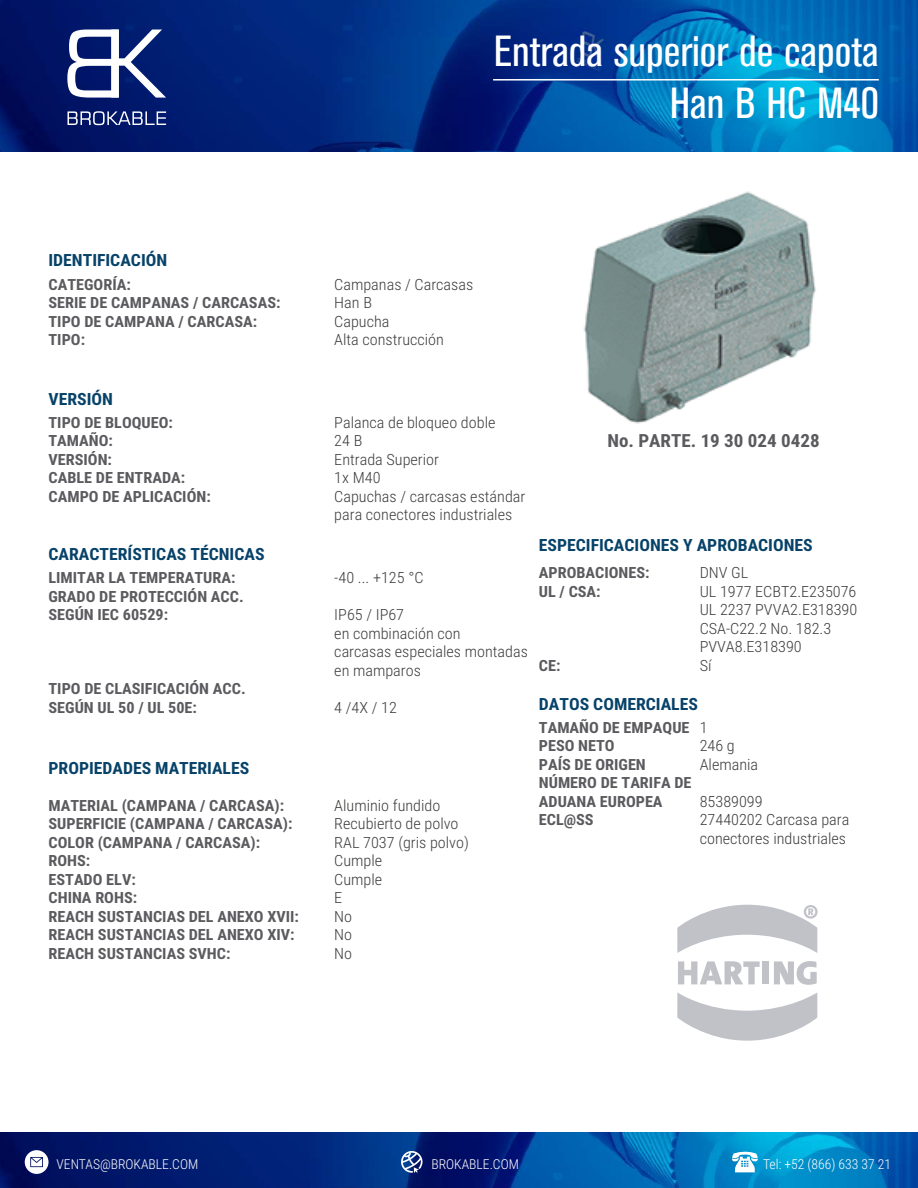
<style>
.page{position:relative;width:918px;height:1188px;background:#fff}
.page>*{position:absolute;margin:0;border:0;box-sizing:border-box;transform-origin:0 0}
.t1{font:condensed 43.35px/51.9px "Akzidenz Grotesk BE";color:#fff;text-align:right;scale:1.08 1}
.t2{font:700 18.15px "Roboto Condensed";color:#5b5b5f;scale:1.05 1}
.t3{font:700 16.8px "Roboto Condensed";color:#074269;scale:1.05 1}
.t4{font:700 15.45px/18.5px "Roboto Condensed";color:#5b5b5f;scale:1.05 1}
.t5{font:300 15.45px/18.5px "Roboto Condensed";color:#3c3c3b;scale:1.05 1}
.t6{font:300 13.65px "Roboto Condensed";color:#fff}
</style>
<div class="page">
<img style="left:0;top:0;width:918px;height:151px">
<svg style="left:67px;top:30px;width:99px;height:68px"></svg>
<svg style="left:68px;top:111px;width:98px;height:14px"></svg>
<hr style="left:493px;top:79px;width:386px;height:2px;background:#fff">
<img style="left:0;top:1133px;width:918px;height:55px">
<svg style="left:401px;top:1151px;width:22px;height:22px"></svg>
<svg style="left:732px;top:1150px;width:26px;height:22px"></svg>
<svg style="left:25px;top:1150px;width:24px;height:24px"></svg>
<img style="left:583px;top:191px;width:233px;height:233px">
<svg style="left:678px;top:961px;width:82px;height:23px"></svg>
<div style="left:763px;top:961px;width:6px;height:23px;background:#c1c2c8"></div>
<svg style="left:774px;top:961px;width:43px;height:24px"></svg>
<svg style="left:677px;top:905px;width:141px;height:48px"></svg>
<svg style="left:677px;top:992px;width:140px;height:49px"></svg>
<h1 class="t1" style="left:494px;top:26px;width:358px">Entrada superior de capota<br>Han B HC M40</h1>
<p class="t3" style="left:49px;top:248px;width:115px">IDENTIFICACIÓN</p>
<p class="t4" style="left:49px;top:274px;width:222px">CATEGORÍA:<br>SERIE DE CAMPANAS / CARCASAS:<br>TIPO DE CAMPANA / CARCASA:<br>TIPO:</p>
<p class="t5" style="left:334px;top:274px;width:134px">Campanas / Carcasas<br>Han B<br>Capucha<br>Alta construcción</p>
<p class="t3" style="left:49px;top:388px;width:63px">VERSIÓN</p>
<p class="t4" style="left:49px;top:412px;width:156px">TIPO DE BLOQUEO:<br>TAMAÑO:<br>VERSIÓN:<br>CABLE DE ENTRADA:<br>CAMPO DE APLICACIÓN:</p>
<p class="t3" style="left:49px;top:542px;width:207px">CARACTERÍSTICAS TÉCNICAS</p>
<p class="t4" style="left:49px;top:568px;width:188px">LIMITAR LA TEMPERATURA:<br>GRADO DE PROTECCIÓN ACC.<br>SEGÚN IEC 60529:</p>
<p class="t4" style="left:49px;top:679px;width:189px">TIPO DE CLASIFICACIÓN ACC.<br>SEGÚN UL 50 / UL 50E:</p>
<p class="t5" style="left:334px;top:412px;width:184px">Palanca de bloqueo doble<br>24 B<br>Entrada Superior<br>1x M40<br>Capuchas / carcasas estándar para conectores industriales</p>
<p class="t5" style="left:334px;top:568px;width:87px">-40 ... +125 °C</p>
<p class="t5" style="left:334px;top:605px;width:186px">IP65 / IP67<br>en combinación con<br>carcasas especiales montadas en mamparos</p>
<p class="t5" style="left:334px;top:698px;width:61px">4 /4X / 12</p>
<p class="t3" style="left:49px;top:756px;width:193px">PROPIEDADES MATERIALES</p>
<p class="t4" style="left:49px;top:795px;width:240px">MATERIAL (CAMPANA / CARCASA):<br>SUPERFICIE (CAMPANA / CARCASA):<br>COLOR (CAMPANA / CARCASA):<br>ROHS:<br>ESTADO ELV:<br>CHINA ROHS:<br>REACH SUSTANCIAS DEL ANEXO XVII:<br>REACH SUSTANCIAS DEL ANEXO XIV:<br>REACH SUSTANCIAS SVHC:</p>
<p class="t5" style="left:334px;top:795px;width:130px">Aluminio fundido<br>Recubierto de polvo<br>RAL 7037 (gris polvo)<br>Cumple<br>Cumple<br>E<br>No<br>No<br>No</p>
<p class="t2" style="left:607px;top:428px;width:204px">No. PARTE. 19 30 024 0428</p>
<p class="t3" style="left:539px;top:533px;width:262px">ESPECIFICACIONES Y APROBACIONES</p>
<p class="t4" style="left:539px;top:563px;width:107px">APROBACIONES:<br>UL / CSA:</p>
<p class="t4" style="left:539px;top:655px;width:22px">CE:</p>
<p class="t5" style="left:700px;top:563px;width:152px">DNV GL<br>UL 1977 ECBT2.E235076<br>UL 2237 PVVA2.E318390<br>CSA-C22.2 No. 182.3<br>PVVA8.E318390<br>Sí</p>
<p class="t3" style="left:539px;top:692px;width:153px">DATOS COMERCIALES</p>
<p class="t4" style="left:539px;top:717px;width:147px">TAMAÑO DE EMPAQUE<br>PESO NETO<br>PAÍS DE ORIGEN<br>NÚMERO DE TARIFA DE<br>ADUANA EUROPEA<br>ECL@SS</p>
<p class="t5" style="left:700px;top:717px;width:57px">1<br>246 g<br>Alemania</p>
<p class="t5" style="left:700px;top:792px;width:144px">85389099<br>27440202 Carcasa para conectores industriales</p>
<p class="t6" style="left:57px;top:1154px;width:143px">VENTAS@BROKABLE.COM</p>
<p class="t6" style="left:431px;top:1154px;width:89px">BROKABLE.COM</p>
<p class="t6" style="left:763px;top:1154px;width:130px">Tel: +52 (866) 633 37 21</p>
</div>
